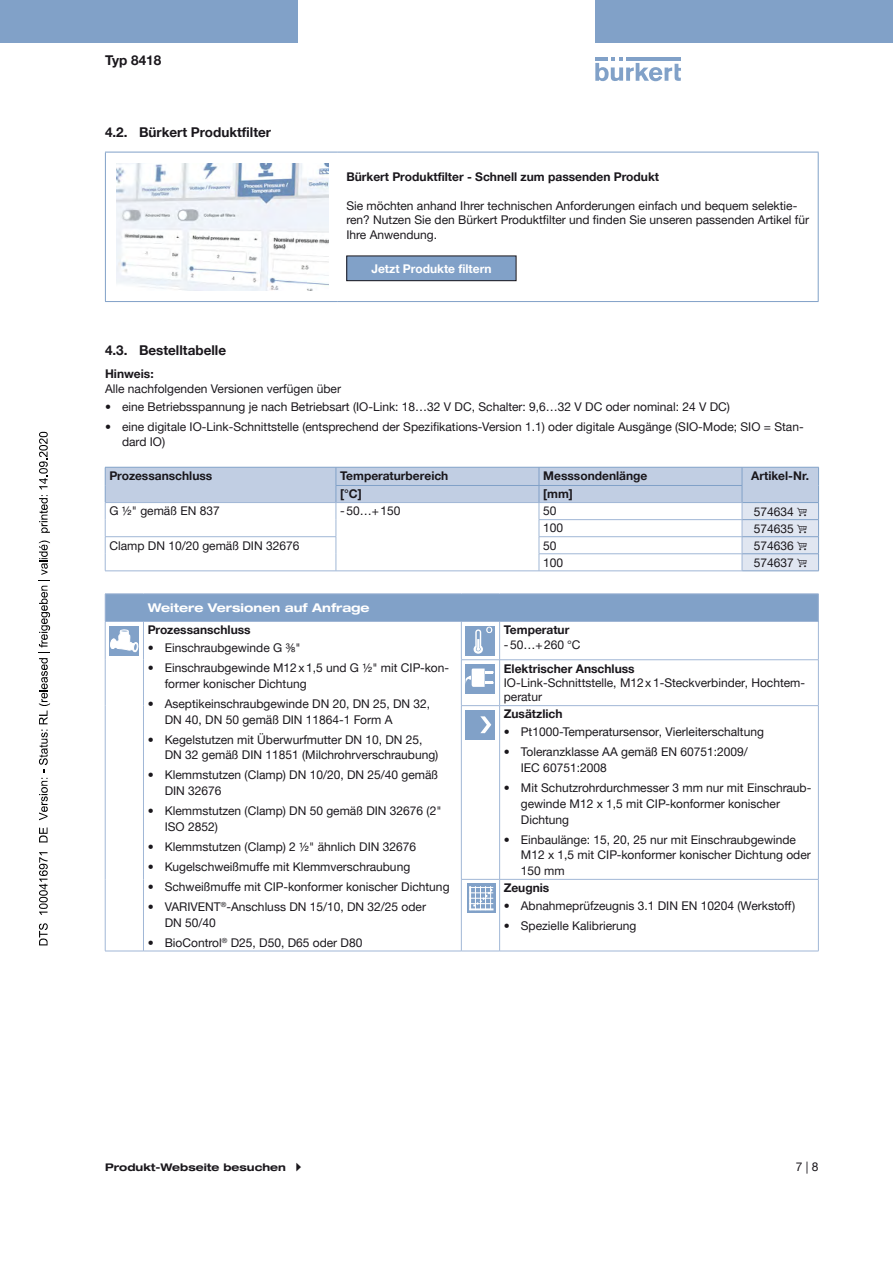
<style>
.page{position:relative;width:893px;height:1263px;background:#fff}
.page>*{position:absolute;margin:0;border:0;box-sizing:border-box;transform-origin:0 0}
.t1{font:700 13.5px "Helvetica Neue LTW1 G";color:#1a171c}
.t2{font:12px/15.8px "Helvetica Neue LTW1 G";color:#1a171c}
.t3{font:700 12px "Helvetica Neue LTW1 G";color:#1a171c}
.t4{font:700 expanded 12px "Helvetica Neue LTW1 G";color:#fff}
.t5{font:700 12px "Helvetica Neue LTW1 G";color:#fff}
.t6{font:700 expanded 10.5px "Helvetica Neue LTW1 G";color:#1a171c}
</style>
<div class="page">
<svg style="left:595px;top:57px;width:86px;height:24px"></svg>
<hr style="left:626px;top:57px;width:55px;height:4px;background:#81a1c8">
<div style="left:0;top:0;width:298px;height:42px;background:#81a1c8"></div>
<div style="left:595px;top:0;width:298px;height:42px;background:#81a1c8"></div>
<hr style="left:338px;top:152px;width:481px;height:1px;background:#81a1c8">
<hr style="left:818px;top:152px;width:1px;height:149px;background:#81a1c8">
<hr style="left:338px;top:301px;width:481px;height:1px;background:#81a1c8">
<hr style="left:105px;top:152px;width:233px;height:1px;background:#81a1c8">
<hr style="left:105px;top:152px;width:1px;height:149px;background:#81a1c8">
<hr style="left:105px;top:301px;width:233px;height:1px;background:#81a1c8">
<img style="left:116px;top:163px;width:213px;height:128px">
<div style="left:347px;top:256px;width:169px;height:25px;background:#81a1c8"></div>
<div style="left:346px;top:256px;width:170px;height:25px;border:1px solid #1a171c"></div>
<hr style="left:105px;top:571px;width:231px;height:1px;background:#a1b7d6">
<hr style="left:336px;top:571px;width:203px;height:1px;background:#a1b7d6">
<hr style="left:742px;top:571px;width:77px;height:1px;background:#81a1c8">
<hr style="left:539px;top:571px;width:203px;height:1px;background:#a1b7d6">
<div style="left:105px;top:594px;width:713px;height:27px;background:#81a1c8"></div>
<hr style="left:461px;top:621px;width:39px;height:1px;background:#a1b7d6">
<hr style="left:500px;top:621px;width:319px;height:1px;background:#a1b7d6">
<hr style="left:105px;top:622px;width:1px;height:38px;background:#a1b7d6">
<hr style="left:461px;top:622px;width:1px;height:37px;background:#a1b7d6">
<hr style="left:105px;top:660px;width:1px;height:46px;background:#a1b7d6">
<hr style="left:461px;top:660px;width:1px;height:45px;background:#a1b7d6">
<hr style="left:105px;top:706px;width:1px;height:173px;background:#a1b7d6">
<hr style="left:105px;top:879px;width:1px;height:72px;background:#a1b7d6">
<hr style="left:818px;top:879px;width:1px;height:72px;background:#a1b7d6">
<svg style="left:818px;top:594px;width:1px;height:27px"></svg>
<hr style="left:461px;top:706px;width:1px;height:173px;background:#a1b7d6">
<hr style="left:500px;top:705px;width:319px;height:1px;background:#a1b7d6">
<hr style="left:461px;top:879px;width:39px;height:1px;background:#a1b7d6">
<hr style="left:500px;top:879px;width:319px;height:1px;background:#a1b7d6">
<hr style="left:461px;top:705px;width:39px;height:1px;background:#a1b7d6">
<hr style="left:105px;top:951px;width:38px;height:1px;background:#a1b7d6">
<hr style="left:105px;top:593px;width:38px;height:1px;background:#a1b7d6">
<svg style="left:105px;top:594px;width:1px;height:27px"></svg>
<hr style="left:143px;top:593px;width:318px;height:1px;background:#a1b7d6">
<hr style="left:461px;top:593px;width:39px;height:1px;background:#a1b7d6">
<hr style="left:500px;top:593px;width:319px;height:1px;background:#a1b7d6">
<hr style="left:499px;top:706px;width:1px;height:173px;background:#a1b7d6">
<hr style="left:143px;top:951px;width:318px;height:1px;background:#a1b7d6">
<hr style="left:105px;top:621px;width:38px;height:1px;background:#a1b7d6">
<hr style="left:143px;top:621px;width:318px;height:1px;background:#a1b7d6">
<hr style="left:461px;top:659px;width:39px;height:1px;background:#a1b7d6">
<hr style="left:500px;top:659px;width:319px;height:1px;background:#a1b7d6">
<hr style="left:461px;top:879px;width:1px;height:72px;background:#a1b7d6">
<hr style="left:461px;top:951px;width:39px;height:1px;background:#a1b7d6">
<hr style="left:500px;top:951px;width:319px;height:1px;background:#a1b7d6">
<hr style="left:818px;top:622px;width:1px;height:37px;background:#a1b7d6">
<hr style="left:143px;top:622px;width:1px;height:38px;background:#a1b7d6">
<hr style="left:499px;top:622px;width:1px;height:37px;background:#a1b7d6">
<hr style="left:143px;top:660px;width:1px;height:46px;background:#a1b7d6">
<hr style="left:143px;top:706px;width:1px;height:173px;background:#a1b7d6">
<hr style="left:143px;top:879px;width:1px;height:72px;background:#a1b7d6">
<hr style="left:499px;top:660px;width:1px;height:45px;background:#a1b7d6">
<hr style="left:499px;top:879px;width:1px;height:72px;background:#a1b7d6">
<hr style="left:818px;top:660px;width:1px;height:45px;background:#a1b7d6">
<hr style="left:818px;top:706px;width:1px;height:173px;background:#a1b7d6">
<div style="left:109px;top:626px;width:30px;height:29px;background:#81a1c8"></div>
<svg style="left:110px;top:629px;width:29px;height:24px"></svg>
<div style="left:466px;top:626px;width:29px;height:29px;background:#81a1c8"></div>
<svg style="left:474px;top:627px;width:18px;height:27px"></svg>
<div style="left:466px;top:664px;width:29px;height:30px;background:#81a1c8"></div>
<svg style="left:466px;top:668px;width:28px;height:19px"></svg>
<div style="left:466px;top:710px;width:29px;height:30px;background:#81a1c8"></div>
<svg style="left:480px;top:716px;width:11px;height:17px"></svg>
<svg style="left:467px;top:884px;width:28px;height:29px"></svg>
<svg style="left:469px;top:886px;width:26px;height:24px"></svg>
<svg style="left:39px;top:923px;width:9px;height:22px"></svg>
<svg style="left:39px;top:852px;width:9px;height:63px"></svg>
<svg style="left:39px;top:827px;width:9px;height:15px"></svg>
<svg style="left:39px;top:540px;width:11px;height:280px"></svg>
<svg style="left:39px;top:495px;width:11px;height:38px"></svg>
<svg style="left:39px;top:432px;width:9px;height:57px"></svg>
<svg style="left:105px;top:467px;width:714px;height:104px"></svg>
<p class="t1" style="left:105px;top:52px;width:58px">Typ 8418</p>
<p class="t1" style="left:105px;top:124px;width:167px">4.2. Bürkert Produktfilter</p>
<p class="t3" style="left:346px;top:169px;width:314px">Bürkert Produktfilter - Schnell zum passenden Produkt</p>
<p class="t2" style="left:346px;top:198px;width:464px;line-height:14.4px">Sie möchten anhand Ihrer technischen Anforderungen einfach und bequem selektie&shy;ren? Nutzen Sie den Bürkert Produktfilter und finden Sie unseren passenden Artikel für<br>Ihre Anwendung.</p>
<p class="t5" style="left:371px;top:261px;width:122px">Jetzt Produkte filtern</p>
<p class="t1" style="left:105px;top:342px;width:123px">4.3. Bestelltabelle</p>
<p class="t3" style="left:105px;top:367px;width:50px">Hinweis:</p>
<p class="t2" style="left:105px;top:380px;width:237px">Alle nachfolgenden Versionen verfügen über</p>
<p class="t2" style="left:105px;top:398px;width:626px">• eine Betriebsspannung je nach Betriebsart (IO-Link: 18…32 V DC, Schalter: 9,6…32 V DC oder nominal: 24 V DC)</p>
<p class="t2" style="left:122px;top:418px;width:683px;text-indent:-17px">• eine digitale IO-Link-Schnittstelle (entsprechend der Spezifikations-Version 1.1) oder digitale Ausgänge (SIO-Mode; SIO = Stan&shy;dard IO)</p>
<p class="t3" style="left:109px;top:468px;width:104px">Prozessanschluss</p>
<p class="t3" style="left:340px;top:468px;width:110px">Temperaturbereich</p>
<p class="t3" style="left:543px;top:468px;width:106px">Messsondenlänge</p>
<p class="t3" style="left:751px;top:468px;width:60px">Artikel-Nr.</p>
<p class="t3" style="left:340px;top:487px;width:23px">[°C]</p>
<p class="t3" style="left:543px;top:487px;width:31px">[mm]</p>
<p class="t2" style="left:109px;top:503px;width:112px">G ½" gemäß EN 837</p>
<p class="t2" style="left:340px;top:503px;width:62px">-50…+150</p>
<p class="t2" style="left:543px;top:503px;width:15px">50</p>
<p class="t2" style="left:754px;top:504px;width:42px">574634</p>
<p class="t2" style="left:543px;top:520px;width:22px">100</p>
<p class="t2" style="left:754px;top:521px;width:42px">574635</p>
<p class="t2" style="left:109px;top:537px;width:191px">Clamp DN 10/20 gemäß DIN 32676</p>
<p class="t2" style="left:543px;top:537px;width:15px">50</p>
<p class="t2" style="left:754px;top:538px;width:42px">574636</p>
<p class="t2" style="left:543px;top:554px;width:22px">100</p>
<p class="t2" style="left:754px;top:555px;width:42px">574637</p>
<p class="t4" style="left:148px;top:600px;width:223px">Weitere Versionen auf Anfrage</p>
<p class="t3" style="left:148px;top:623px;width:104px">Prozessanschluss</p>
<p class="t2" style="left:148px;top:640px;width:154px">• Einschraubgewinde G ⅜"</p>
<p class="t2" style="left:165px;top:660px;width:286px;text-indent:-17px">• Einschraubgewinde M12x1,5 und G ½" mit CIP-kon&shy;former konischer Dichtung</p>
<p class="t2" style="left:165px;top:696px;width:267px;text-indent:-17px">• Aseptikeinschraubgewinde DN 20, DN 25, DN 32,<br>DN 40, DN 50 gemäß DIN 11864‑1 Form A</p>
<p class="t2" style="left:165px;top:731px;width:275px;text-indent:-17px">• Kegelstutzen mit Überwurfmutter DN 10, DN 25,<br>DN 32 gemäß DIN 11851 (Milchrohrverschraubung)</p>
<p class="t2" style="left:165px;top:767px;width:275px;text-indent:-17px">• Klemmstutzen (Clamp) DN 10/20, DN 25/40 gemäß<br>DIN 32676</p>
<p class="t2" style="left:165px;top:803px;width:278px;text-indent:-17px">• Klemmstutzen (Clamp) DN 50 gemäß DIN 32676 (2"<br>ISO 2852)</p>
<p class="t2" style="left:148px;top:839px;width:270px">• Klemmstutzen (Clamp) 2 ½" ähnlich DIN 32676</p>
<p class="t2" style="left:148px;top:859px;width:264px">• Kugelschweißmuffe mit Klemmverschraubung</p>
<p class="t2" style="left:148px;top:879px;width:303px">• Schweißmuffe mit CIP-konformer konischer Dichtung</p>
<p class="t2" style="left:165px;top:899px;width:263px;text-indent:-17px">• VARIVENT<sup>®</sup>-Anschluss DN 15/10, DN 32/25 oder<br>DN 50/40</p>
<p class="t2" style="left:148px;top:934px;width:216px">• BioControl<sup>®</sup> D25, D50, D65 oder D80</p>
<p class="t3" style="left:504px;top:623px;width:67px">Temperatur</p>
<p class="t2" style="left:504px;top:636px;width:78px">-50…+260 °C</p>
<p class="t3" style="left:504px;top:661px;width:132px">Elektrischer Anschluss</p>
<p class="t2" style="left:504px;top:675px;width:303px;line-height:14.4px">IO-Link-Schnittstelle, M12x1-Steckverbinder, Hochtem&shy;peratur</p>
<p class="t3" style="left:504px;top:707px;width:60px">Zusätzlich</p>
<p class="t2" style="left:504px;top:724px;width:262px">• Pt1000-Temperatursensor, Vierleiterschaltung</p>
<p class="t2" style="left:521px;top:744px;width:229px;text-indent:-17px">• Toleranzklasse AA gemäß EN 60751:2009/<br>IEC 60751:2008</p>
<p class="t2" style="left:521px;top:780px;width:292px;text-indent:-17px">• Mit Schutzrohrdurchmesser 3 mm nur mit Einschraub&shy;gewinde M12 x 1,5 mit CIP-konformer konischer<br>Dichtung</p>
<p class="t2" style="left:521px;top:831px;width:291px;text-indent:-17px">• Einbaulänge: 15, 20, 25 nur mit Einschraubgewinde<br>M12 x 1,5 mit CIP-konformer konischer Dichtung oder<br>150 mm</p>
<p class="t3" style="left:504px;top:880px;width:47px">Zeugnis</p>
<p class="t2" style="left:504px;top:898px;width:293px">• Abnahmeprüfzeugnis 3.1 DIN EN 10204 (Werkstoff)</p>
<p class="t2" style="left:504px;top:918px;width:134px">• Spezielle Kalibrierung</p>
<p class="t6" style="left:105px;top:1161px;width:182px">Produkt-Webseite besuchen</p>
<p class="t2" style="left:796px;top:1158px;width:24px">7 | 8</p>
</div>
